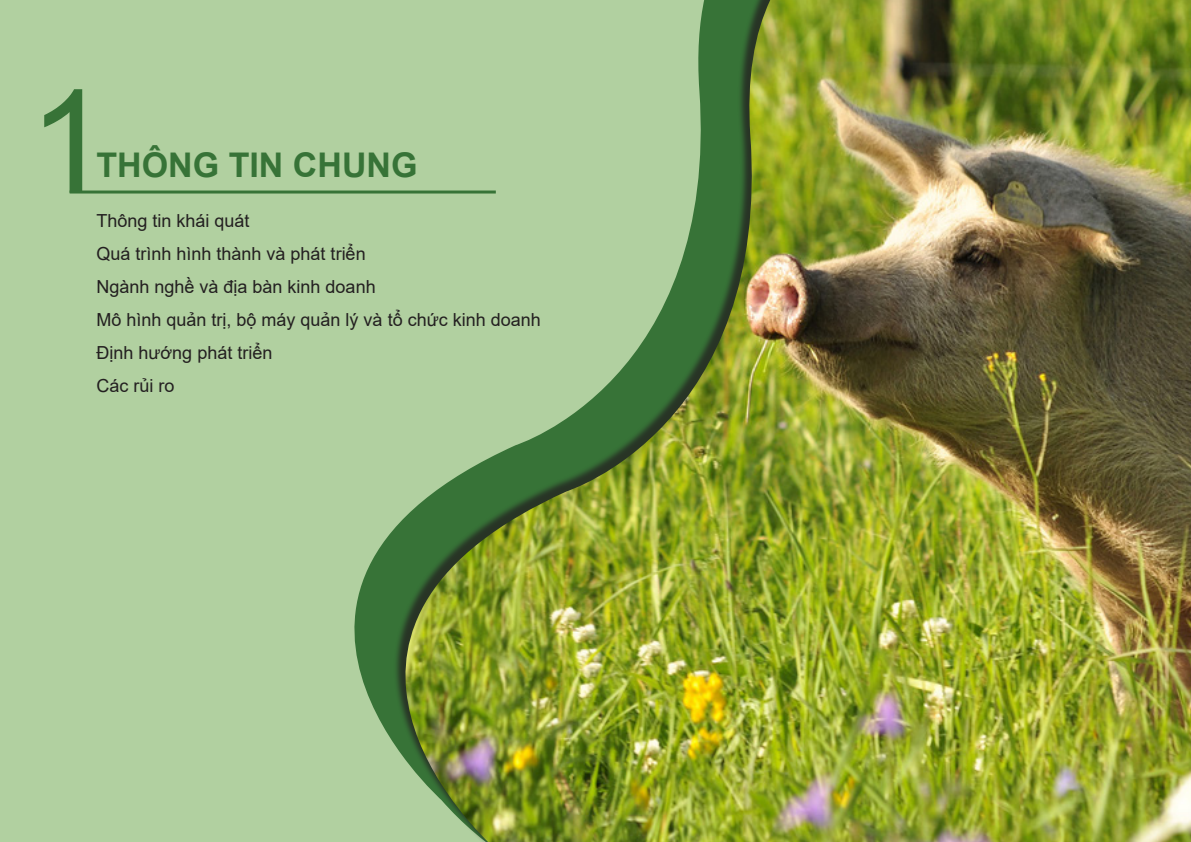
<style>
.page{position:relative;width:1191px;height:842px;background:#b1d0a0}
.page>*{position:absolute;margin:0;border:0;box-sizing:border-box;transform-origin:0 0}
.t1{font:144px "Arial";color:#377337}
.t2{font:700 34px "Arial";color:#377337}
.t3{font:18px "Arial";color:#231f20}
</style>
<div class="page">
<svg style="left:203px;top:190px;width:190px;height:552px"></svg>
<img style="left:403px;top:0;width:788px;height:842px">
<hr style="left:70px;top:191px;width:426px;height:3px;background:#377337">
<p class="t1" style="left:29px;top:43px;width:82px">1</p>
<p class="t2" style="left:96px;top:141px;width:323px">THÔNG TIN CHUNG</p>
<p class="t3" style="left:96px;top:208px;width:155px">Thông tin khái quát</p>
<p class="t3" style="left:96px;top:241px;width:271px">Quá trình hình thành và phát triển</p>
<p class="t3" style="left:96px;top:274px;width:281px">Ngành nghề và địa bàn kinh doanh</p>
<p class="t3" style="left:96px;top:307px;width:446px">Mô hình quản trị, bộ máy quản lý và tổ chức kinh doanh</p>
<p class="t3" style="left:96px;top:340px;width:177px">Định hướng phát triển</p>
<p class="t3" style="left:96px;top:373px;width:80px">Các rủi ro</p>
</div>
